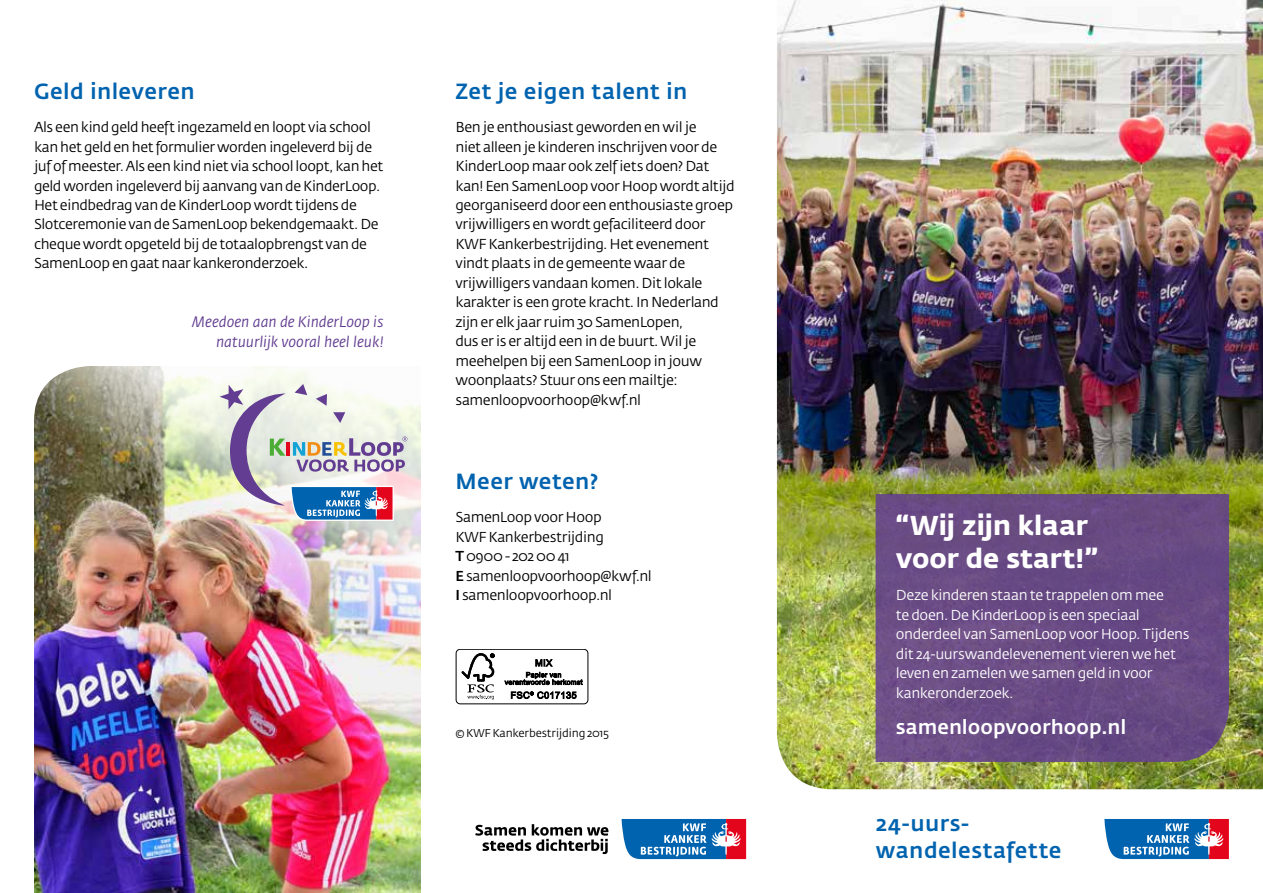
<style>
.page{position:relative;width:1263px;height:893px;background:#fff}
.page>*{position:absolute;margin:0;border:0;box-sizing:border-box;transform-origin:0 0}
.t1{font:700 27px/33px "KWF Fedra Sans";color:#fff}
.t2{font:500 21.75px/27px "KWF Fedra Sans";letter-spacing:.02em;color:#0063af}
.t3{font:500 19.8px "KWF Fedra Sans";color:#fff}
.t4{font:italic 15px/19.5px "KWF Fedra Sans";color:#623d91;text-align:right}
.t5{font:14.25px/19.5px "KWF Fedra Sans";letter-spacing:-.03em;color:#000}
.t6{font:14.25px/19.5px "KWF Fedra Sans";letter-spacing:-.025em;color:#fff}
.t7{font:11.25px "KWF Fedra Sans";letter-spacing:-.02em;color:#000}
.s1{font-weight:500}
</style>
<div class="page">
<img style="left:777px;top:0;width:486px;height:789px">
<img style="left:34px;top:661px;width:387px;height:232px">
<svg style="left:875px;top:494px;width:354px;height:268px;background:#694c83"></svg>
<div style="left:456px;top:649px;width:132px;height:55px;border:1px solid #000;border-radius:4px"></div>
<svg style="left:461px;top:653px;width:33px;height:46px"></svg>
<svg style="left:504px;top:659px;width:79px;height:40px"></svg>
<svg style="left:1104px;top:819px;width:125px;height:41px;background:#5579ad"></svg>
<svg style="left:621px;top:819px;width:126px;height:41px;background:#567aae"></svg>
<svg style="left:475px;top:824px;width:133px;height:30px"></svg>
<img style="left:34px;top:366px;width:387px;height:295px">
<svg style="left:220px;top:384px;width:187px;height:137px"></svg>
<h2 class="t2" style="left:34px;top:78px;width:162px">Geld inleveren</h2>
<p class="t5" style="left:34px;top:118px;width:351px">Als een kind geld heeft ingezameld en loopt via school kan het geld en het formulier worden ingeleverd bij de juf of meester. Als een kind niet via school loopt, kan het geld worden ingeleverd bij aanvang van de KinderLoop.<br>Het eindbedrag van de KinderLoop wordt tijdens de Slotceremonie van de SamenLoop bekendgemaakt. De cheque wordt opgeteld bij de totaalopbrengst van de SamenLoop en gaat naar kankeronderzoek.</p>
<p class="t4" style="left:192px;top:312px;width:193px">Meedoen aan de KinderLoop is natuurlijk vooral heel leuk!</p>
<h2 class="t2" style="left:455px;top:78px;width:233px">Zet je eigen talent in</h2>
<p class="t5" style="left:455px;top:118px;width:281px">Ben je enthousiast geworden en wil je<br>niet alleen je kinderen inschrijven voor de KinderLoop maar ook zelf iets doen? Dat kan! Een SamenLoop voor Hoop wordt altijd georganiseerd door een enthousiaste groep vrijwilligers en wordt gefaciliteerd door KWF Kankerbestrijding. Het evenement vindt plaats in de gemeente waar de vrijwilligers vandaan komen. Dit lokale karakter is een grote kracht. In Nederland zijn er elk jaar ruim 30 SamenLopen,<br>dus er is er altijd een in de buurt. Wil je meehelpen bij een SamenLoop in jouw woonplaats? Stuur ons een mailtje: samenloopvoorhoop@kwf.nl</p>
<h2 class="t2" style="left:455px;top:469px;width:145px">Meer weten?</h2>
<p class="t5" style="left:455px;top:508px;width:198px">SamenLoop voor Hoop<br>KWF Kankerbestrijding<br><span class="s1">T</span> 0900 - 202 00 41<br><span class="s1">E</span> samenloopvoorhoop@kwf.nl<br><span class="s1">I</span> samenloopvoorhoop.nl</p>
<p class="t7" style="left:455px;top:727px;width:155px">© KWF Kankerbestrijding 2015</p>
<h1 class="t1" style="left:896px;top:510px;width:204px">“Wij zijn klaar voor de start!”</h1>
<p class="t6" style="left:896px;top:586px;width:295px">Deze kinderen staan te trappelen om mee<br>te doen. De KinderLoop is een speciaal onderdeel van SamenLoop voor Hoop. Tijdens dit 24-uurswandelevenement vieren we het leven en zamelen we samen geld in voor kankeronderzoek.</p>
<h3 class="t3" style="left:896px;top:715px;width:232px">samenloopvoorhoop.nl</h3>
<h2 class="t2" style="left:876px;top:810px;width:187px">24-uurs&shy;wandelestafette</h2>
</div>
